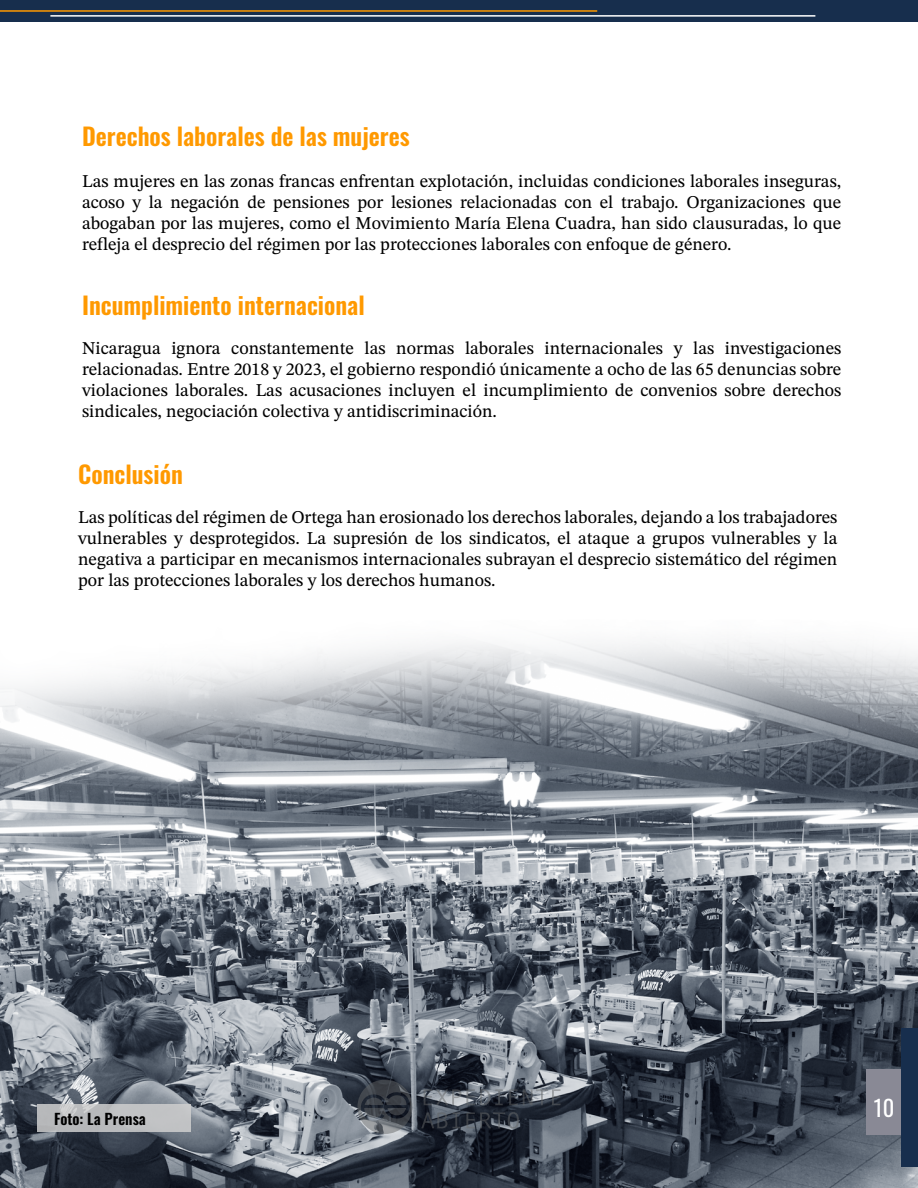
<style>
.page{position:relative;width:918px;height:1188px;background:#fff}
.page>*{position:absolute;margin:0;border:0;box-sizing:border-box;transform-origin:0 0}
.t1{font:24px "Oswald";color:#f90}
.t2{font:22.5px "Oswald";color:#fff}
.t3{font:18px/21px "STIX Two Text";color:#000;text-align:justify}
.t4{font:15px "Oswald";color:#000}
</style>
<div class="page">
<div style="left:0;top:0;width:918px;height:21px;background:#172e4d"></div>
<hr style="left:0;top:10px;width:597px;height:2px;background:#f90">
<hr style="left:50px;top:15px;width:765px;height:2px;background:#fff">
<img style="left:0;top:641px;width:918px;height:547px">
<div style="left:867px;top:1069px;width:41px;height:65px;background:#898995"></div>
<div style="left:902px;top:1028px;width:16px;height:138px;background:#172e4d"></div>
<svg style="left:357px;top:1080px;width:56px;height:54px"></svg>
<svg style="left:424px;top:1089px;width:79px;height:16px"></svg>
<svg style="left:509px;top:1089px;width:52px;height:16px"></svg>
<svg style="left:421px;top:1112px;width:26px;height:16px"></svg>
<svg style="left:453px;top:1112px;width:7px;height:16px"></svg>
<svg style="left:466px;top:1112px;width:53px;height:17px"></svg>
<div style="left:38px;top:1105px;width:153px;height:27px;background:#bfc0c2"></div>
<h1 class="t1" style="left:82px;top:115px;width:329px">Derechos laborales de las mujeres</h1>
<p class="t3" style="left:82px;top:170px;width:761px">Las mujeres en las zonas francas enfrentan explotación, incluidas condiciones laborales inseguras, acoso y la negación de pensiones por lesiones relacionadas con el trabajo. Organizaciones que abogaban por las mujeres, como el Movimiento María Elena Cuadra, han sido clausuradas, lo que refleja el desprecio del régimen por las protecciones laborales con enfoque de género.</p>
<h1 class="t1" style="left:82px;top:284px;width:284px">Incumplimiento internacional</h1>
<p class="t3" style="left:82px;top:337px;width:761px">Nicaragua ignora constantemente las normas laborales internacionales y las investigaciones relacionadas. Entre 2018 y 2023, el gobierno respondió únicamente a ocho de las 65 denuncias sobre violaciones laborales. Las acusaciones incluyen el incumplimiento de convenios sobre derechos sindicales, negociación colectiva y antidiscriminación.</p>
<h1 class="t1" style="left:78px;top:452px;width:106px">Conclusión</h1>
<p class="t3" style="left:78px;top:506px;width:761px">Las políticas del régimen de Ortega han erosionado los derechos laborales, dejando a los trabajadores vulnerables y desprotegidos. La supresión de los sindicatos, el ataque a grupos vulnerables y la negativa a participar en mecanismos internacionales subrayan el desprecio sistemático del régimen por las protecciones laborales y los derechos humanos.</p>
<p class="t4" style="left:54px;top:1105px;width:93px">Foto: La Prensa</p>
<p class="t2" style="left:874px;top:1088px;width:22px">10</p>
</div>
